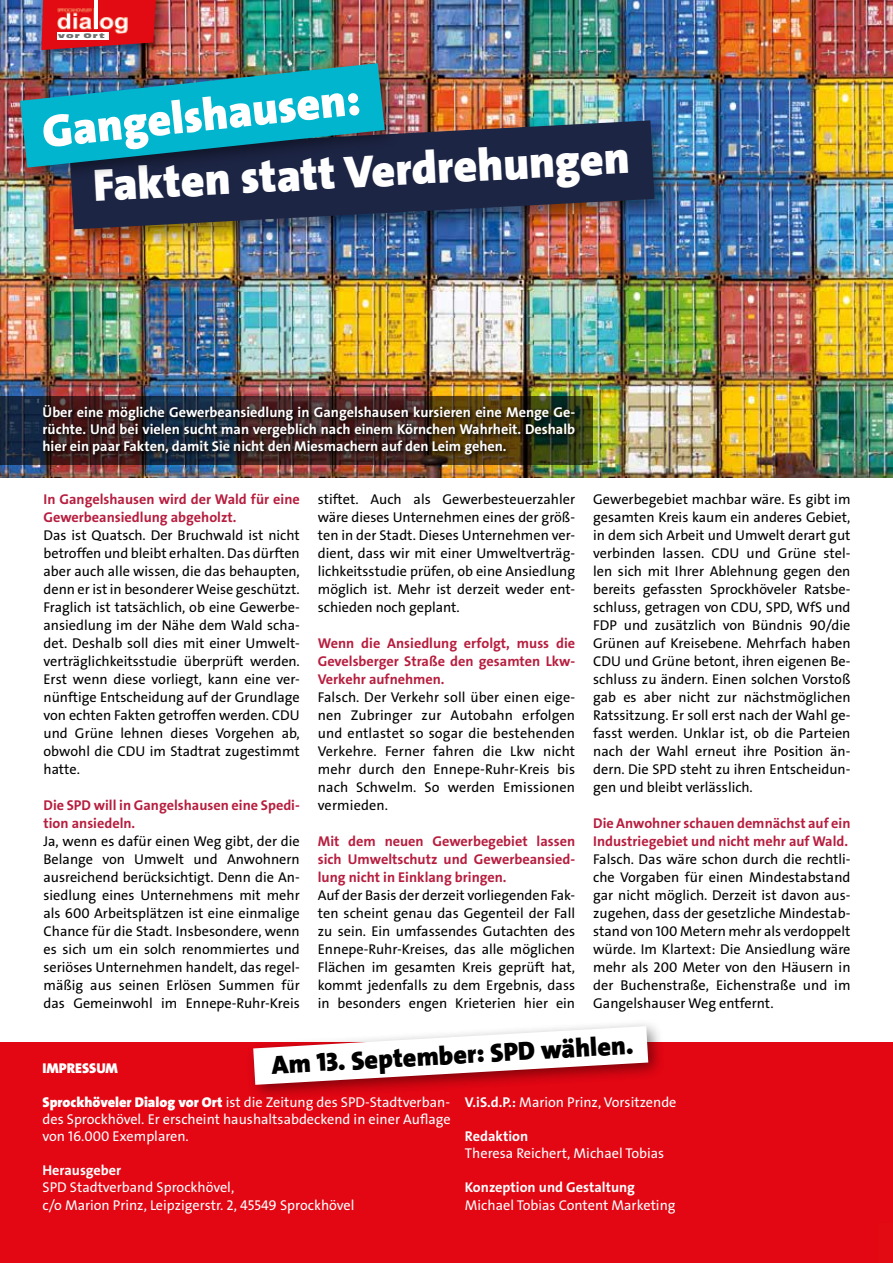
<style>
.page{position:relative;width:893px;height:1263px;background:#fff}
.page>*{position:absolute;margin:0;border:0;box-sizing:border-box;transform-origin:0 0}
.t1{font:900 45.9px "SPD The Sans";color:#fff}
.t2{font:900 26.25px "SPD The Sans";color:#000}
.t3{font:14.25px/18px "SPD The Sans";color:#000;text-align:justify}
.t4{font:700 14.25px/18px "SPD The Sans";color:#b71e3f}
.t5{font:14.25px/17.1px "SPD The Sans";color:#fff;text-align:justify}
.t6{font:700 14.25px/17.1px "SPD The Sans";color:#fff;text-align:justify}
.t7{font:900 14.25px "SPD The Sans";color:#fff}
.t8{font:6.45px "Antique Olive Compact";letter-spacing:.1em;color:#706f6f;scale:1.56 1}
.s1{font-weight:900}
.s2{font-weight:700}
</style>
<div class="page">
<img style="left:0;top:0;width:893px;height:477px">
<img style="left:0;top:396px;width:593px;height:69px">
<div style="left:0;top:1043px;width:893px;height:220px;background:#e30613"></div>
<div style="left:36px;top:0;width:133px;height:62px;background:#000;opacity:.45"></div>
<svg style="left:41px;top:0;width:115px;height:50px;background:#c61522"></svg>
<img style="left:56px;top:8px;width:84px;height:27px">
<hr style="left:94px;top:0;width:3px;height:29px;background:#fff">
<div style="left:57px;top:32px;width:51px;height:8px;background:#fff"></div>
<div style="left:41px;top:402px;width:539px;height:58px;background:#000;opacity:.45"></div>
<div style="left:65px;top:116px;width:610px;height:135px;background:#000;opacity:.45"></div>
<img style="left:70px;top:120px;width:584px;height:109px">
<div style="left:13px;top:56px;width:389px;height:129px;background:#000;opacity:.45"></div>
<img style="left:20px;top:63px;width:365px;height:105px">
<div style="left:246px;top:1018px;width:419px;height:84px;background:#000;opacity:.45"></div>
<svg style="left:253px;top:1026px;width:395px;height:59px"></svg>
<p class="t8" style="left:58px;top:32px;width:31px">VOR ORT</p>
<h1 class="t1" style="left:39px;top:103px;width:321px;rotate:-6deg">Gangelshausen:</h1>
<h1 class="t1" style="left:92px;top:156px;width:538px;rotate:-3deg">Fakten statt Verdrehungen</h1>
<p class="t6" style="left:43px;top:404px;width:534px">Über eine mögliche Gewerbeansiedlung in Gangelshausen kursieren eine Menge Ge&shy;rüchte. Und bei vielen sucht man vergeblich nach einem Körnchen Wahrheit. Deshalb hier ein paar Fakten, damit Sie nicht den Miesmachern auf den Leim gehen.</p>
<p class="t4" style="left:44px;top:490px;width:258px">In Gangelshausen wird der Wald für eine<br>Gewerbeansiedlung abgeholzt.</p>
<p class="t3" style="left:44px;top:526px;width:258px">Das ist Quatsch. Der Bruchwald ist nicht betroffen und bleibt erhalten. Das dürften aber auch alle wissen, die das behaupten, denn er ist in besonderer Weise geschützt.<br>Fraglich ist tatsächlich, ob eine Gewerbe&shy;ansiedlung im der Nähe dem Wald scha&shy;det. Deshalb soll dies mit einer Umwelt&shy;verträglichkeitsstudie überprüft werden.<br>Erst wenn diese vorliegt, kann eine ver&shy;nünftige Entscheidung auf der Grundlage von echten Fakten getroffen werden. CDU und Grüne lehnen dieses Vorgehen ab, obwohl die CDU im Stadtrat zugestimmt hatte.</p>
<p class="t4" style="left:44px;top:796px;width:258px">Die SPD will in Gangelshausen eine Spedi&shy;tion ansiedeln.</p>
<p class="t3" style="left:44px;top:832px;width:258px">Ja, wenn es dafür einen Weg gibt, der die Belange von Umwelt und Anwohnern ausreichend berücksichtigt. Denn die An&shy;siedlung eines Unternehmens mit mehr als 600 Arbeitsplätzen ist eine einmalige Chance für die Stadt. Insbesondere, wenn es sich um ein solch renommiertes und seriöses Unternehmen handelt, das regel&shy;mäßig aus seinen Erlösen Summen für das Gemeinwohl im Ennepe-Ruhr-Kreis</p>
<p class="t3" style="left:318px;top:490px;width:259px">stiftet. Auch als Gewerbesteuerzahler wäre dieses Unternehmen eines der größ&shy;ten in der Stadt. Dieses Unternehmen ver&shy;dient, dass wir mit einer Umweltverträg&shy;lichkeitsstudie prüfen, ob eine Ansiedlung möglich ist. Mehr ist derzeit weder ent&shy;schieden noch geplant.</p>
<p class="t4" style="left:318px;top:634px;width:259px;text-align:justify">Wenn die Ansiedlung erfolgt, muss die Gevelsberger Straße den gesamten Lkw-Verkehr aufnehmen.</p>
<p class="t3" style="left:318px;top:688px;width:259px">Falsch. Der Verkehr soll über einen eige&shy;nen Zubringer zur Autobahn erfolgen und entlastet so sogar die bestehenden Verkehre. Ferner fahren die Lkw nicht mehr durch den Ennepe-Ruhr-Kreis bis nach Schwelm. So werden Emissionen vermieden.</p>
<p class="t4" style="left:318px;top:832px;width:259px;text-align:justify">Mit dem neuen Gewerbegebiet lassen sich Umweltschutz und Gewerbeansied&shy;lung nicht in Einklang bringen.</p>
<p class="t3" style="left:318px;top:886px;width:259px">Auf der Basis der derzeit vorliegenden Fak&shy;ten scheint genau das Gegenteil der Fall zu sein. Ein umfassendes Gutachten des Ennepe-Ruhr-Kreises, das alle möglichen Flächen im gesamten Kreis geprüft hat, kommt jedenfalls zu dem Ergebnis, dass in besonders engen Krieterien hier ein</p>
<p class="t3" style="left:593px;top:490px;width:259px">Gewerbegebiet machbar wäre. Es gibt im gesamten Kreis kaum ein anderes Gebiet, in dem sich Arbeit und Umwelt derart gut verbinden lassen. CDU und Grüne stel&shy;len sich mit Ihrer Ablehnung gegen den bereits gefassten Sprockhöveler Ratsbe&shy;schluss, getragen von CDU, SPD, WfS und FDP und zusätzlich von Bündnis 90/die Grünen auf Kreisebene. Mehrfach haben CDU und Grüne betont, ihren eigenen Be&shy;schluss zu ändern. Einen solchen Vorstoß gab es aber nicht zur nächstmöglichen Ratssitzung. Er soll erst nach der Wahl ge&shy;fasst werden. Unklar ist, ob die Parteien nach der Wahl erneut ihre Position än&shy;dern. Die SPD steht zu ihren Entscheidun&shy;gen und bleibt verlässlich.</p>
<p class="t4" style="left:593px;top:814px;width:259px">Die Anwohner schauen demnächst auf ein<br>Industriegebiet und nicht mehr auf Wald.</p>
<p class="t3" style="left:593px;top:850px;width:259px">Falsch. Das wäre schon durch die rechtli&shy;che Vorgaben für einen Mindestabstand gar nicht möglich. Derzeit ist davon aus&shy;zugehen, dass der gesetzliche Mindestab&shy;stand von 100 Metern mehr als verdoppelt würde. Im Klartext: Die Ansiedlung wäre mehr als 200 Meter von den Häusern in der Buchenstraße, Eichenstraße und im Gangelshauser Weg entfernt.</p>
<h2 class="t2" style="left:271px;top:1047px;width:364px;rotate:-3deg">Am 13. September: SPD wählen.</h2>
<p class="t7" style="left:43px;top:1059px;width:77px">IMPRESSUM</p>
<p class="t5" style="left:43px;top:1093px;width:410px"><span class="s1">Sprockhöveler Dialog vor Ort</span> ist die Zeitung des SPD-Stadtverban&shy;des Sprockhövel. Er erscheint haushaltsabdeckend in einer Auflage von 16.000 Exemplaren.</p>
<p class="t6" style="left:43px;top:1162px;width:80px">Herausgeber</p>
<p class="t5" style="left:43px;top:1179px;width:313px">SPD Stadtverband Sprockhövel,<br>c/o Marion Prinz, Leipzigerstr. 2, 45549 Sprockhövel</p>
<p class="t5" style="left:465px;top:1093px;width:213px"><span class="s2">V.iS.d.P.:</span> Marion Prinz, Vorsitzende</p>
<p class="t6" style="left:465px;top:1128px;width:65px">Redaktion</p>
<p class="t5" style="left:465px;top:1145px;width:201px">Theresa Reichert, Michael Tobias</p>
<p class="t6" style="left:465px;top:1179px;width:172px">Konzeption und Gestaltung</p>
<p class="t5" style="left:465px;top:1196px;width:212px">Michael Tobias Content Marketing</p>
</div>
